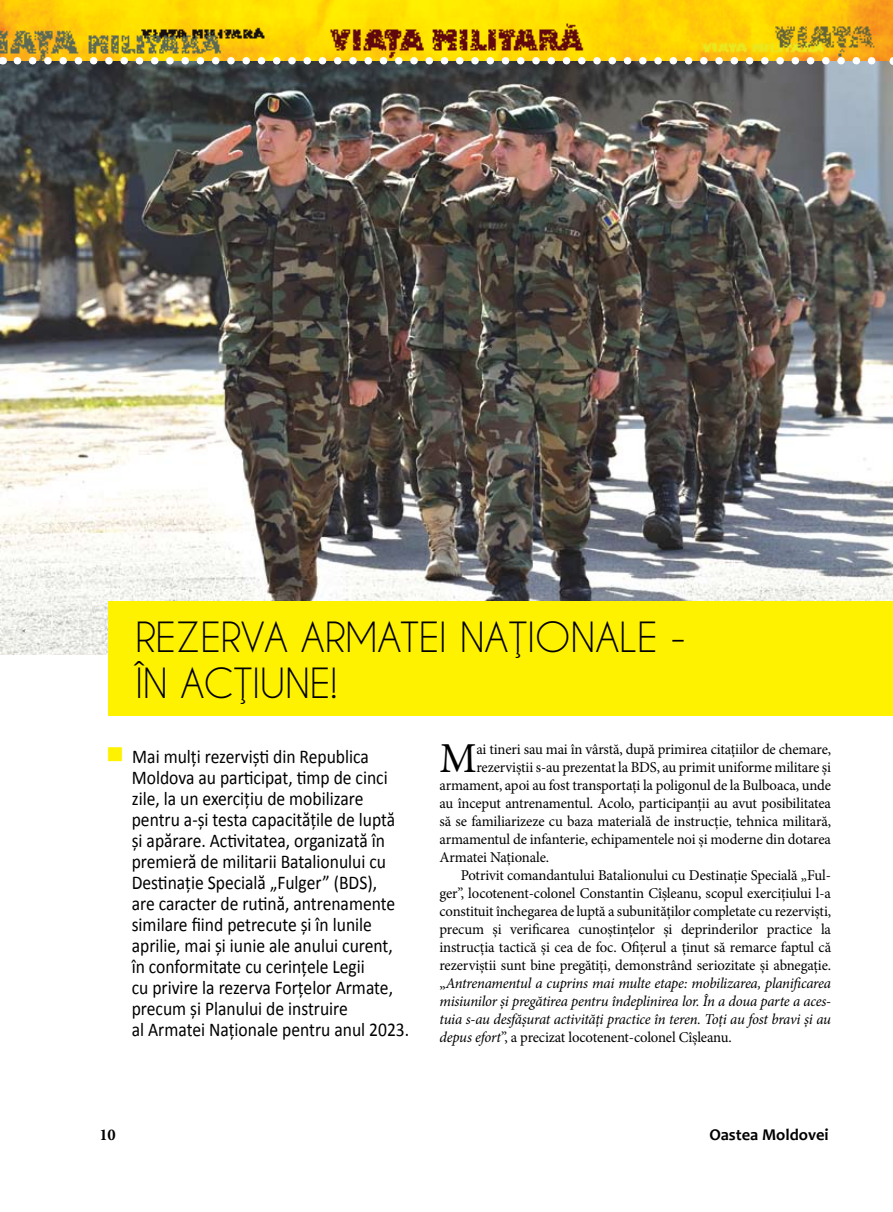
<style>
.page{position:relative;width:893px;height:1212px;background:#fff}
.page>*{position:absolute;margin:0;border:0;box-sizing:border-box;transform-origin:0 0}
.t1{font:42.75px "Minion Pro";color:#000}
.t2{font:39px/46.8px "Caviar Dreams";letter-spacing:-.01em;color:#000}
.t3{font:19.5px/21px "Calibri";color:#000;scale:.9 1}
.t4{font:700 16.5px "Candara";color:#000}
.t5{font:700 16.5px "Minion Pro";color:#000}
.t6{font:15px "Minion Pro";letter-spacing:-.01em;color:#000}
.t7{font:italic 15px "Minion Pro";letter-spacing:-.02em;color:#000}
.s1{color:#fff200}
.s2{font-style:normal}
.s3{font-style:italic}
</style>
<div class="page">
<img style="left:1px;top:61px;width:892px;height:593px">
<img style="left:0;top:0;width:893px;height:61px">
<svg style="left:17px;top:57px;width:869px;height:7px"></svg>
<div style="left:108px;top:601px;width:785px;height:115px;background:#fff200"></div>
<h2 class="t2" style="left:135px;top:613px;width:553px">REZERVA ARMATEI NAŢIONALE -<br>ÎN ACŢIUNE!</h2>
<p class="t3" style="left:132px;top:745px;width:310px;text-indent:-26px"><span class="s1">■</span> Mai mulți rezerviști din Republica Moldova au participat, timp de cinci zile, la un exercițiu de mobilizare pentru a-și testa capacitățile de luptă și apărare. Activitatea, organizată în premieră de militarii Batalionului cu Destinație Specială „Fulger” (BDS),<br>are caracter de rutină, antrenamente similare fiind petrecute și în lunile aprilie, mai și iunie ale anului curent, în conformitate cu cerințele Legii<br>cu privire la rezerva Forțelor Armate, precum și Planului de instruire<br>al Armatei Naționale pentru anul 2023.</p>
<h1 class="t1" style="left:440px;top:729px;width:39px">M</h1>
<p class="t6" style="left:476px;top:739px;width:356px">ai tineri sau mai în vârstă, după primirea citaţiilor de chemare,</p>
<p class="t6" style="left:476px;top:757px;width:356px">rezerviștii s-au prezentat la BDS, au primit uniforme militare și</p>
<p class="t6" style="left:439px;top:775px;width:393px">armament, apoi au fost transportați la poligonul de la Bulboaca, unde</p>
<p class="t6" style="left:439px;top:793px;width:393px">au început antrenamentul. Acolo, participanții au avut posibilitatea</p>
<p class="t6" style="left:439px;top:811px;width:393px">să se familiarizeze cu baza materială de instrucție, tehnica militară,</p>
<p class="t6" style="left:439px;top:829px;width:393px">armamentul de infanterie, echipamentele noi și moderne din dotarea</p>
<p class="t6" style="left:439px;top:847px;width:111px">Armatei Naționale.</p>
<p class="t6" style="left:461px;top:865px;width:372px">Potrivit comandantului Batalionului cu Destinație Specială „Ful-</p>
<p class="t6" style="left:439px;top:883px;width:393px">ger”, locotenent-colonel Constantin Cîșleanu, scopul exercițiului l-a</p>
<p class="t6" style="left:439px;top:901px;width:393px">constituit închegarea de luptă a subunităților completate cu rezerviști,</p>
<p class="t6" style="left:439px;top:919px;width:393px">precum și verificarea cunoștințelor și deprinderilor practice la</p>
<p class="t6" style="left:439px;top:937px;width:393px">instrucția tactică și cea de foc. Ofițerul a ținut să remarce faptul că</p>
<p class="t6" style="left:439px;top:955px;width:393px">rezerviștii sunt bine pregătiți, demonstrând seriozitate şi abnegaţie.</p>
<p class="t7" style="left:439px;top:972px;width:393px"><span class="s2">„</span>Antrenamentul a cuprins mai multe etape: mobilizarea, planificarea</p>
<p class="t7" style="left:439px;top:990px;width:393px">misiunilor și pregătirea pentru îndeplinirea lor. În a doua parte a aces-</p>
<p class="t7" style="left:439px;top:1008px;width:393px">tuia s-au desfășurat activități practice în teren. Toți au fost bravi și au</p>
<p class="t6" style="left:439px;top:1027px;width:294px"><span class="s3">depus efort</span>”, a precizat locotenent-colonel Cîșleanu.</p>
<p class="t5" style="left:99px;top:1123px;width:18px">10</p>
<p class="t4" style="left:709px;top:1124px;width:121px">Oastea Moldovei</p>
</div>
